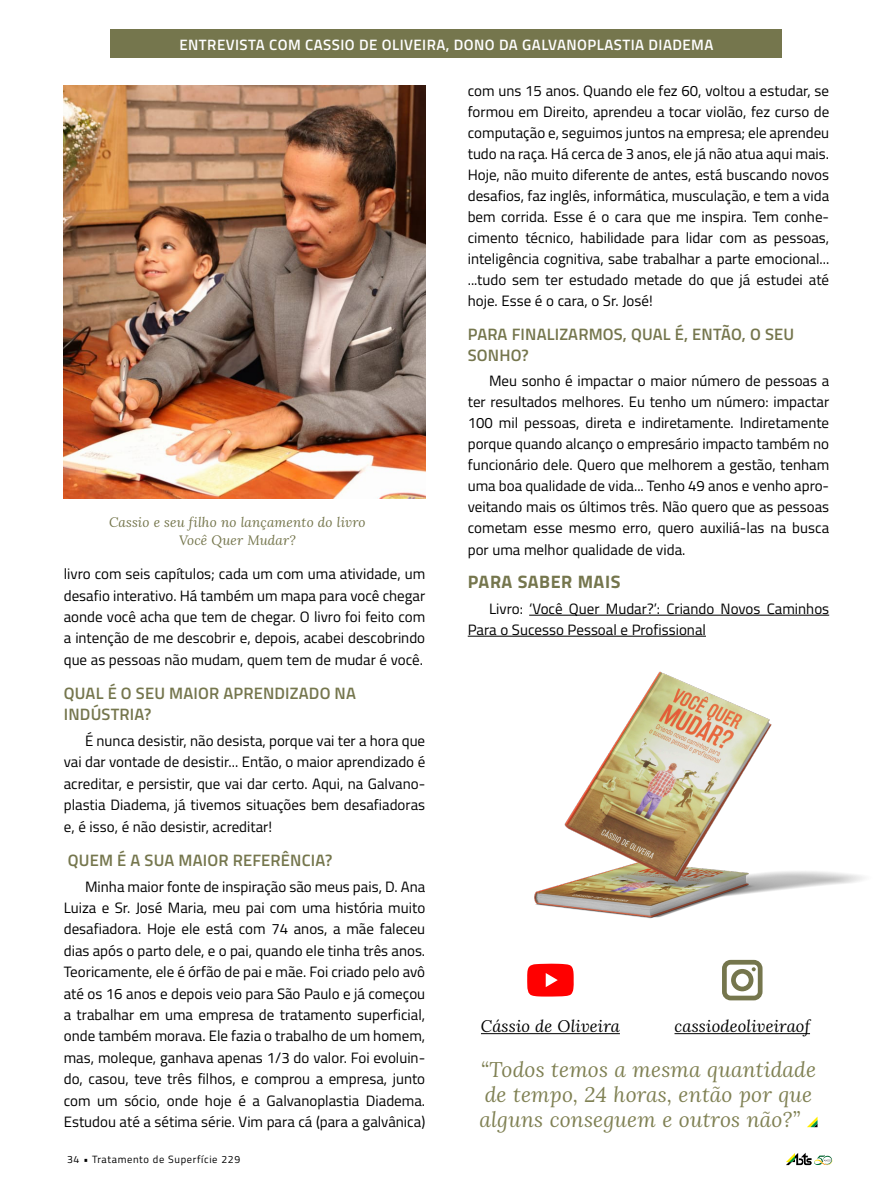
<style>
.page{position:relative;width:893px;height:1191px;background:#fff}
.page>*{position:absolute;margin:0;border:0;box-sizing:border-box;transform-origin:0 0}
.t1{font:italic 21px/25.2px "Lora";letter-spacing:.01em;color:#808154}
.t2{font:700 18px "Titillium";letter-spacing:.03em;color:#75764d}
.t3{font:600 16.5px/21.5px "Titillium";letter-spacing:.01em;color:#75764d}
.t4{font:italic 16.5px "Lora";letter-spacing:.01em;color:#000}
.t5{font:15px/21.5px "Titillium";color:#000;text-align:justify}
.t6{font:600 15px "Titillium";letter-spacing:.03em;color:#fff}
.t7{font:italic 13.5px/18px "Lora";letter-spacing:.01em;color:#75764d;text-align:center}
.t8{font:10.5px "Titillium";letter-spacing:.06em;color:#000}
</style>
<div class="page">
<div style="left:111px;top:30px;width:671px;height:28px;background:#75764d"></div>
<hr style="left:529px;top:615px;width:300px;height:1px;background:#000">
<hr style="left:468px;top:636px;width:238px;height:1px;background:#000">
<img style="left:64px;top:85px;width:361px;height:413px">
<svg style="left:807px;top:1117px;width:10px;height:10px"></svg>
<svg style="left:527px;top:963px;width:47px;height:33px;background:#ff2121"></svg>
<hr style="left:481px;top:1033px;width:139px;height:1px;background:#000">
<svg style="left:722px;top:960px;width:40px;height:40px"></svg>
<hr style="left:674px;top:1033px;width:136px;height:1px;background:#000">
<img style="left:534px;top:671px;width:330px;height:248px">
<svg style="left:786px;top:1152px;width:46px;height:13px"></svg>
<p class="t6" style="left:179px;top:33px;width:535px">ENTREVISTA COM CASSIO DE OLIVEIRA, DONO DA GALVANOPLASTIA DIADEMA</p>
<p class="t7" style="left:109px;top:512px;width:258px">Cassio e seu filho no lançamento do livro<br>Você Quer Mudar?</p>
<p class="t5" style="left:64px;top:562px;width:363px">livro com seis capítulos; cada um com uma atividade, um desafio interativo. Há também um mapa para você chegar aonde você acha que tem de chegar. O livro foi feito com a intenção de me descobrir e, depois, acabei descobrindo que as pessoas não mudam, quem tem de mudar é você.</p>
<p class="t3" style="left:64px;top:681px;width:294px">QUAL É O SEU MAIOR APRENDIZADO NA<br>INDÚSTRIA?</p>
<p class="t5" style="left:64px;top:729px;width:363px;text-indent:21px">É nunca desistir, não desista, porque vai ter a hora que vai dar vontade de desistir... Então, o maior aprendizado é acreditar, e persistir, que vai dar certo. Aqui, na Galvano&shy;plastia Diadema, já tivemos situações bem desafiadoras e, é isso, é não desistir, acreditar!</p>
<p class="t3" style="left:68px;top:848px;width:266px">QUEM É A SUA MAIOR REFERÊNCIA?</p>
<p class="t5" style="left:64px;top:875px;width:363px;text-indent:21px">Minha maior fonte de inspiração são meus pais, D. Ana Luiza e Sr. José Maria, meu pai com uma história muito desafiadora. Hoje ele está com 74 anos, a mãe faleceu dias após o parto dele, e o pai, quando ele tinha três anos.<br>Teoricamente, ele é órfão de pai e mãe. Foi criado pelo avô até os 16 anos e depois veio para São Paulo e já começou a trabalhar em uma empresa de tratamento superficial, onde também morava. Ele fazia o trabalho de um homem, mas, moleque, ganhava apenas 1/3 do valor. Foi evoluin&shy;do, casou, teve três filhos, e comprou a empresa, junto com um sócio, onde hoje é a Galvanoplastia Diadema.<br>Estudou até a sétima série. Vim para cá (para a galvânica)</p>
<p class="t8" style="left:67px;top:1151px;width:175px">34 • Tratamento de Superfície 229</p>
<p class="t5" style="left:468px;top:80px;width:363px;line-height:21px">com uns 15 anos. Quando ele fez 60, voltou a estudar, se formou em Direito, aprendeu a tocar violão, fez curso de computação e, seguimos juntos na empresa; ele aprendeu tudo na raça. Há cerca de 3 anos, ele já não atua aqui mais.<br>Hoje, não muito diferente de antes, está buscando novos desafios, faz inglês, informática, musculação, e tem a vida bem corrida. Esse é o cara que me inspira. Tem conhe&shy;cimento técnico, habilidade para lidar com as pessoas, inteligência cognitiva, sabe trabalhar a parte emocional... ...tudo sem ter estudado metade do que já estudei até hoje. Esse é o cara, o Sr. José!</p>
<p class="t3" style="left:468px;top:323px;width:328px;line-height:21px">PARA FINALIZARMOS, QUAL É, ENTÃO, O SEU<br>SONHO?</p>
<p class="t5" style="left:468px;top:370px;width:363px;line-height:21px;text-indent:21px">Meu sonho é impactar o maior número de pessoas a ter resultados melhores. Eu tenho um número: impactar 100 mil pessoas, direta e indiretamente. Indiretamente porque quando alcanço o empresário impacto também no funcionário dele. Quero que melhorem a gestão, tenham uma boa qualidade de vida... Tenho 49 anos e venho apro&shy;veitando mais os últimos três. Não quero que as pessoas cometam esse mesmo erro, quero auxiliá-las na busca por uma melhor qualidade de vida.</p>
<p class="t2" style="left:468px;top:568px;width:154px">PARA SABER MAIS</p>
<p class="t5" style="left:468px;top:597px;width:363px;line-height:21px;text-indent:21px">Livro: ‘Você Quer Mudar?’: Criando Novos Caminhos<br>Para o Sucesso Pessoal e Profissional</p>
<p class="t4" style="left:481px;top:1015px;width:140px">Cássio de Oliveira</p>
<p class="t4" style="left:674px;top:1015px;width:137px">cassiodeoliveiraof</p>
<h1 class="t1" style="left:479px;top:1056px;width:338px">“Todos temos a mesma quantidade de tempo, 24 horas, então por que alguns conseguem e outros não?”</h1>
</div>
